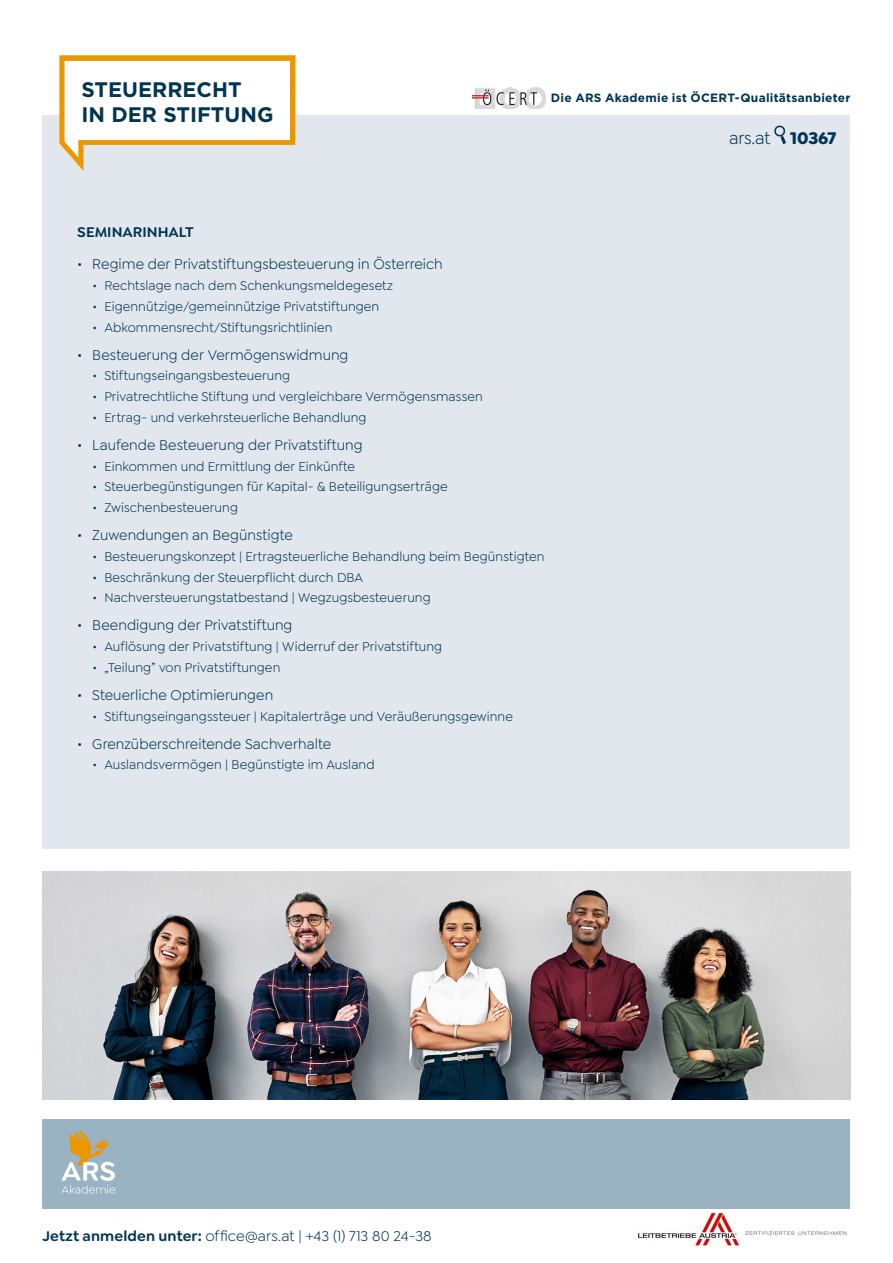
<style>
.page{position:relative;width:893px;height:1263px;background:#fff}
.page>*{position:absolute;margin:0;border:0;box-sizing:border-box;transform-origin:0 0}
.t1{font:700 21px/25.2px "Gotham";color:#003553}
.t2{font:18px "Goldplay";color:#003553}
.t3{font:15px "Goldplay";letter-spacing:.005em;color:#003553}
.t4{font:15px "Goldplay";color:#003755}
.t5{font:600 15px "Goldplay";color:#003553}
.t6{font:13.5px "Goldplay";letter-spacing:.01em;color:#003553}
.t7{font:700 12px "Gotham";letter-spacing:.02em;color:#003553}
.s1{font-weight:700}
.s2{font-weight:600}
.s3{color:#003553}
</style>
<div class="page">
<div style="left:43px;top:116px;width:807px;height:733px;background:#e2e7ed"></div>
<div style="left:43px;top:1120px;width:807px;height:89px;background:#9ab3c3"></div>
<img style="left:473px;top:88px;width:73px;height:21px">
<svg style="left:774px;top:125px;width:12px;height:19px"></svg>
<svg style="left:61px;top:1130px;width:54px;height:63px"></svg>
<img style="left:638px;top:1213px;width:209px;height:33px">
<svg style="left:59px;top:55px;width:237px;height:116px"></svg>
<img style="left:43px;top:872px;width:807px;height:227px">
<h1 class="t1" style="left:81px;top:77px;width:194px">STEUERRECHT<br>IN DER STIFTUNG</h1>
<p class="t7" style="left:551px;top:90px;width:301px">Die ARS Akademie ist ÖCERT-Qualitätsanbieter</p>
<h2 class="t2" style="left:729px;top:128px;width:109px">ars.at <span class="s1">10367</span></h2>
<p class="t5" style="left:77px;top:223px;width:118px">SEMINARINHALT</p>
<p class="t3" style="left:77px;top:256px;width:367px">• Regime der Privatstiftungsbesteuerung in Österreich</p>
<p class="t6" style="left:92px;top:278px;width:302px">• Rechtslage nach dem Schenkungsmeldegesetz</p>
<p class="t6" style="left:92px;top:299px;width:288px">• Eigennützige/gemeinnützige Privatstiftungen</p>
<p class="t6" style="left:92px;top:319px;width:242px">• Abkommensrecht/Stiftungsrichtlinien</p>
<p class="t3" style="left:77px;top:346px;width:273px">• Besteuerung der Vermögenswidmung</p>
<p class="t6" style="left:92px;top:368px;width:199px">• Stiftungseingangsbesteuerung</p>
<p class="t6" style="left:92px;top:389px;width:392px">• Privatrechtliche Stiftung und vergleichbare Vermögensmassen</p>
<p class="t6" style="left:92px;top:410px;width:276px">• Ertrag- und verkehrsteuerliche Behandlung</p>
<p class="t3" style="left:77px;top:436px;width:287px">• Laufende Besteuerung der Privatstiftung</p>
<p class="t6" style="left:92px;top:459px;width:264px">• Einkommen und Ermittlung der Einkünfte</p>
<p class="t6" style="left:92px;top:479px;width:357px">• Steuerbegünstigungen für Kapital- &amp; Beteiligungserträge</p>
<p class="t6" style="left:92px;top:500px;width:147px">• Zwischenbesteuerung</p>
<p class="t3" style="left:77px;top:527px;width:217px">• Zuwendungen an Begünstigte</p>
<p class="t6" style="left:92px;top:549px;width:454px">• Besteuerungskonzept | Ertragsteuerliche Behandlung beim Begünstigten</p>
<p class="t6" style="left:92px;top:570px;width:272px">• Beschränkung der Steuerpflicht durch DBA</p>
<p class="t6" style="left:92px;top:590px;width:340px">• Nachversteuerungstatbestand | Wegzugsbesteuerung</p>
<p class="t3" style="left:77px;top:617px;width:217px">• Beendigung der Privatstiftung</p>
<p class="t6" style="left:92px;top:639px;width:351px">• Auflösung der Privatstiftung | Widerruf der Privatstiftung</p>
<p class="t6" style="left:92px;top:660px;width:190px">• „Teilung” von Privatstiftungen</p>
<p class="t3" style="left:77px;top:686px;width:197px">• Steuerliche Optimierungen</p>
<p class="t6" style="left:92px;top:709px;width:422px">• Stiftungseingangssteuer | Kapitalerträge und Veräußerungsgewinne</p>
<p class="t3" style="left:77px;top:735px;width:255px">• Grenzüberschreitende Sachverhalte</p>
<p class="t6" style="left:92px;top:757px;width:284px">• Auslandsvermögen | Begünstigte im Ausland</p>
<p class="t4" style="left:43px;top:1227px;width:391px"><span class="s2">Jetzt anmelden unter:</span> office@ars.at | +43 (1) 713 80 24-<span class="s3">38</span></p>
</div>
